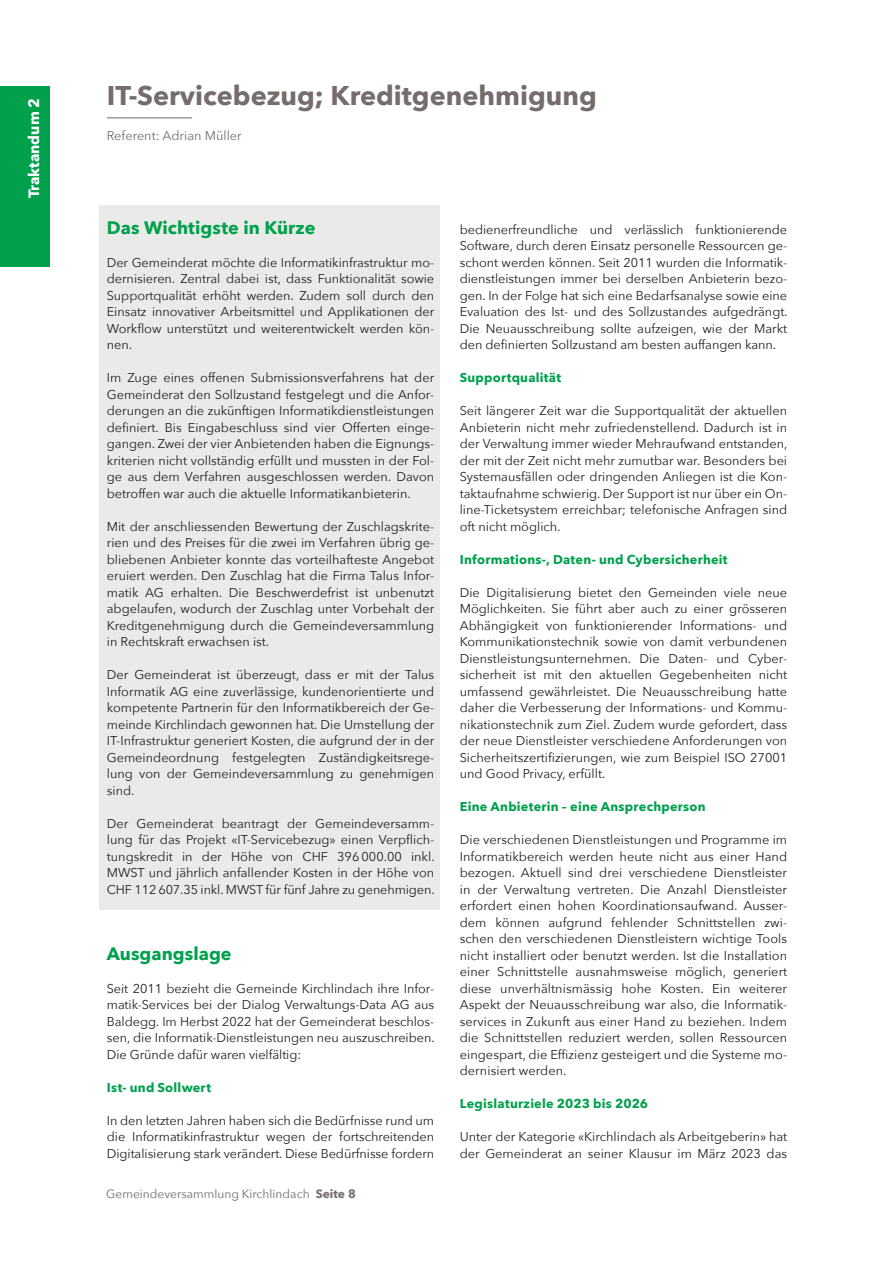
<style>
.page{position:relative;width:893px;height:1263px;background:#fff}
.page>*{position:absolute;margin:0;border:0;box-sizing:border-box;transform-origin:0 0}
.t1{font:700 27px "Avenir Next";color:#746d6b}
.t2{font:700 18px "Avenir Next";letter-spacing:.005em;color:#00a04d}
.t3{font:700 15px "Avenir Next";color:#fff}
.t4{font:12.75px/16.5px "Avenir Next";color:#231f20;text-align:justify}
.t5{font:700 12.75px "Avenir Next";letter-spacing:.015em;color:#00a04d}
.t6{font:12.75px "Avenir Next";color:#746d6b}
.t7{font:12px "Avenir Next";color:#746d6b}
.s1{font-weight:700}
</style>
<div class="page">
<div style="left:99px;top:206px;width:341px;height:704px;background:#eaebe8"></div>
<hr style="left:107px;top:117px;width:85px;height:1px;background:#746d6b">
<div style="left:0;top:86px;width:50px;height:181px;background:#00a04d"></div>
<p class="t3" style="left:21px;top:198px;width:102px;rotate:-90deg">Traktandum 2</p>
<h1 class="t1" style="left:107px;top:72px;width:492px">IT-Servicebezug; Kreditgenehmigung</h1>
<p class="t6" style="left:107px;top:124px;width:136px">Referent: Adrian Müller</p>
<h2 class="t2" style="left:107px;top:212px;width:210px">Das Wichtigste in Kürze</h2>
<p class="t4" style="left:107px;top:253px;width:329px">Der Gemeinderat möchte die Informatikinfrastruktur mo&shy;dernisieren. Zentral dabei ist, dass Funktionalität sowie Supportqualität erhöht werden. Zudem soll durch den Einsatz innovativer Arbeitsmittel und Applikationen der Workflow unterstützt und weiterentwickelt werden kön&shy;nen.</p>
<p class="t4" style="left:107px;top:369px;width:329px">Im Zuge eines offenen Submissionsverfahrens hat der Gemeinderat den Sollzustand festgelegt und die Anfor&shy;derungen an die zukünftigen Informatikdienstleistungen definiert. Bis Eingabeschluss sind vier Offerten einge&shy;gangen. Zwei der vier Anbietenden haben die Eignungs&shy;kriterien nicht vollständig erfüllt und mussten in der Fol&shy;ge aus dem Verfahren ausgeschlossen werden. Davon betroffen war auch die aktuelle Informatikanbieterin.</p>
<p class="t4" style="left:107px;top:517px;width:329px">Mit der anschliessenden Bewertung der Zuschlagskrite&shy;rien und des Preises für die zwei im Verfahren übrig ge&shy;bliebenen Anbieter konnte das vorteilhafteste Angebot eruiert werden. Den Zuschlag hat die Firma Talus Infor&shy;matik AG erhalten. Die Beschwerdefrist ist unbenutzt abgelaufen, wodurch der Zuschlag unter Vorbehalt der Kreditgenehmigung durch die Gemeindeversammlung in Rechtskraft erwachsen ist.</p>
<p class="t4" style="left:107px;top:666px;width:329px">Der Gemeinderat ist überzeugt, dass er mit der Talus Informatik AG eine zuverlässige, kundenorientierte und kompetente Partnerin für den Informatikbereich der Ge&shy;meinde Kirchlindach gewonnen hat. Die Umstellung der IT-Infrastruktur generiert Kosten, die aufgrund der in der Gemeindeordnung festgelegten Zuständigkeitsrege&shy;lung von der Gemeindeversammlung zu genehmigen sind.</p>
<p class="t4" style="left:107px;top:814px;width:329px">Der Gemeinderat beantragt der Gemeindeversamm&shy;lung für das Projekt «IT-Servicebezug» einen Verpflich&shy;tungskredit in der Höhe von CHF 396 000.00 inkl.<br>MWST und jährlich anfallender Kosten in der Höhe von CHF 112 607.35 inkl. MWST für fünf Jahre zu genehmigen.</p>
<h2 class="t2" style="left:107px;top:938px;width:126px">Ausgangslage</h2>
<p class="t4" style="left:107px;top:979px;width:329px">Seit 2011 bezieht die Gemeinde Kirchlindach ihre Infor&shy;matik-Services bei der Dialog Verwaltungs-Data AG aus Baldegg. Im Herbst 2022 hat der Gemeinderat beschlos&shy;sen, die Informatik-Dienstleistungen neu auszuschreiben.<br>Die Gründe dafür waren vielfältig:</p>
<p class="t5" style="left:107px;top:1076px;width:106px">Ist- und Sollwert</p>
<p class="t4" style="left:107px;top:1111px;width:329px">In den letzten Jahren haben sich die Bedürfnisse rund um die Informatikinfrastruktur wegen der fortschreitenden Digitalisierung stark verändert. Diese Bedürfnisse fordern</p>
<p class="t7" style="left:106px;top:1184px;width:251px">Gemeindeversammlung Kirchlindach <span class="s1">Seite 8</span></p>
<p class="t4" style="left:460px;top:220px;width:329px">bedienerfreundliche und verlässlich funktionierende Software, durch deren Einsatz personelle Ressourcen ge&shy;schont werden können. Seit 2011 wurden die Informatik&shy;dienstleistungen immer bei derselben Anbieterin bezo&shy;gen. In der Folge hat sich eine Bedarfsanalyse sowie eine Evaluation des Ist- und des Sollzustandes aufgedrängt.<br>Die Neuausschreibung sollte aufzeigen, wie der Markt den definierten Sollzustand am besten auffangen kann.</p>
<p class="t5" style="left:460px;top:367px;width:103px">Supportqualität</p>
<p class="t4" style="left:460px;top:402px;width:329px">Seit längerer Zeit war die Supportqualität der aktuellen Anbieterin nicht mehr zufriedenstellend. Dadurch ist in der Verwaltung immer wieder Mehraufwand entstanden, der mit der Zeit nicht mehr zumutbar war. Besonders bei Systemausfällen oder dringenden Anliegen ist die Kon&shy;taktaufnahme schwierig. Der Support ist nur über ein On&shy;line-Ticketsystem erreichbar; telefonische Anfragen sind oft nicht möglich.</p>
<p class="t5" style="left:460px;top:548px;width:269px">Informations-, Daten- und Cybersicherheit</p>
<p class="t4" style="left:460px;top:583px;width:329px">Die Digitalisierung bietet den Gemeinden viele neue Möglichkeiten. Sie führt aber auch zu einer grösseren Abhängigkeit von funktionierender Informations- und Kommunikationstechnik sowie von damit verbundenen Dienstleistungsunternehmen. Die Daten- und Cyber&shy;sicherheit ist mit den aktuellen Gegebenheiten nicht umfassend gewährleistet. Die Neuausschreibung hatte daher die Verbesserung der Informations- und Kommu&shy;nikationstechnik zum Ziel. Zudem wurde gefordert, dass der neue Dienstleister verschiedene Anforderungen von Sicherheitszertifizierungen, wie zum Beispiel ISO 27001 und Good Privacy, erfüllt.</p>
<p class="t5" style="left:460px;top:795px;width:247px">Eine Anbieterin – eine Ansprechperson</p>
<p class="t4" style="left:460px;top:831px;width:329px">Die verschiedenen Dienstleistungen und Programme im Informatikbereich werden heute nicht aus einer Hand bezogen. Aktuell sind drei verschiedene Dienstleister in der Verwaltung vertreten. Die Anzahl Dienstleister erfordert einen hohen Koordinationsaufwand. Ausser&shy;dem können aufgrund fehlender Schnittstellen zwi&shy;schen den verschiedenen Dienstleistern wichtige Tools nicht installiert oder benutzt werden. Ist die Installation einer Schnittstelle ausnahmsweise möglich, generiert diese unverhältnismässig hohe Kosten. Ein weiterer Aspekt der Neuausschreibung war also, die Informatik&shy;services in Zukunft aus einer Hand zu beziehen. Indem die Schnittstellen reduziert werden, sollen Ressourcen eingespart, die Effizienz gesteigert und die Systeme mo&shy;dernisiert werden.</p>
<p class="t5" style="left:460px;top:1092px;width:190px">Legislaturziele 2023 bis 2026</p>
<p class="t4" style="left:460px;top:1128px;width:329px">Unter der Kategorie «Kirchlindach als Arbeitgeberin» hat der Gemeinderat an seiner Klausur im März 2023 das</p>
</div>
